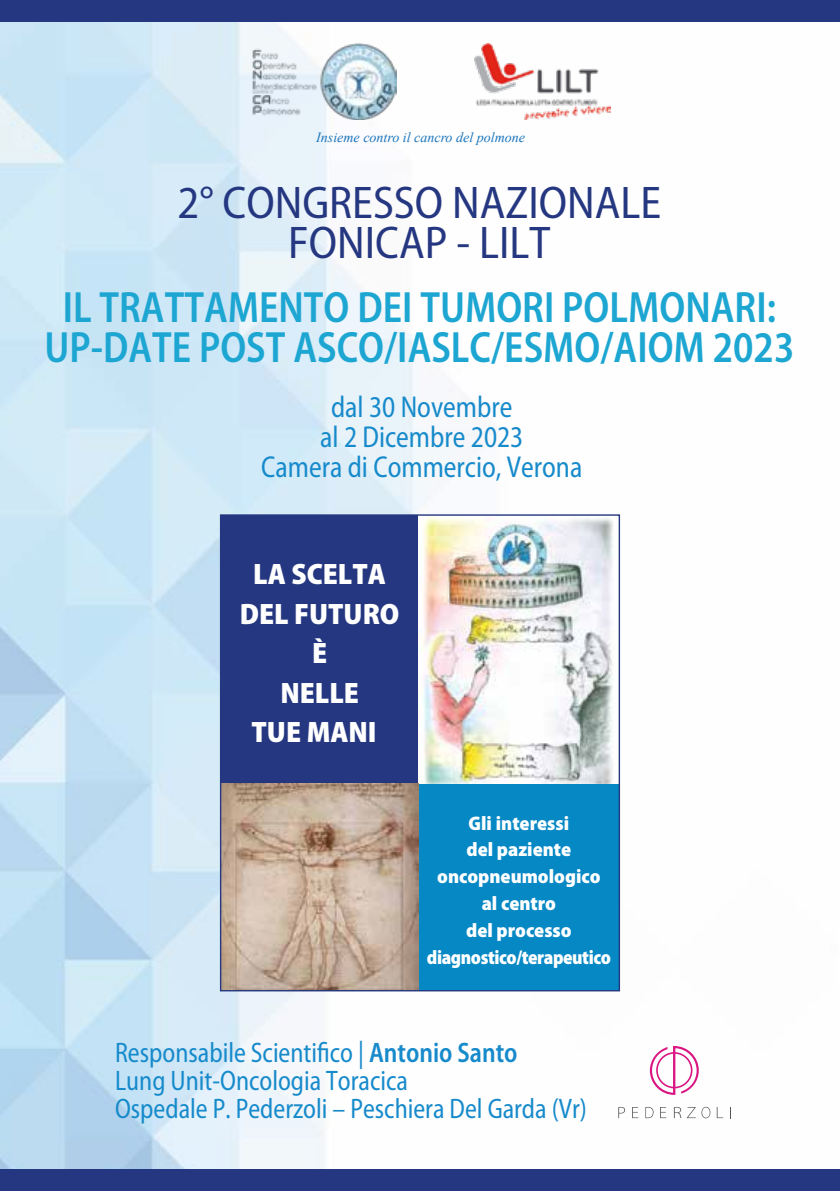
<style>
.page{position:relative;width:840px;height:1191px;background:#fff}
.page>*{position:absolute;margin:0;border:0;box-sizing:border-box;transform-origin:0 0}
.t1{font:semi-condensed 46px/40px "Myriad Pro";color:#253780;text-align:center}
.t2{font:600 semi-condensed 44px/40px "Myriad Pro";color:#1da6d2;text-align:center;scale:.93 1}
.t3{font:semi-condensed 30.4px/30px "Myriad Pro";color:#168acb;text-align:center;scale:.91 1}
.t4{font:900 semi-condensed 29.6px/39.4px "Myriad Pro";color:#fff;text-align:center}
.t5{font:semi-condensed 28.2px/28px "Myriad Pro";color:#168acb;scale:.91 1}
.t6{font:900 semi-condensed 19.8px/26.8px "Myriad Pro";color:#fff;text-align:center}
.t7{font:italic 14px "Times New Roman";color:#1c76bb}
.s1{font-weight:600}
</style>
<div class="page">
<img style="left:0;top:22px;width:731px;height:1147px">
<div style="left:347px;top:783px;width:272px;height:207px;background:#0688c5"></div>
<div style="left:220px;top:515px;width:272px;height:268px;background:#253780"></div>
<img style="left:418px;top:516px;width:199px;height:267px">
<img style="left:222px;top:783px;width:196px;height:206px">
<div style="left:0;top:0;width:839px;height:22px;background:#253780"></div>
<div style="left:0;top:1169px;width:839px;height:22px;background:#253780"></div>
<img style="left:474px;top:43px;width:136px;height:76px">
<svg style="left:649px;top:1046px;width:49px;height:48px"></svg>
<svg style="left:618px;top:1106px;width:6px;height:12px"></svg>
<svg style="left:631px;top:1107px;width:7px;height:11px"></svg>
<svg style="left:645px;top:1106px;width:8px;height:12px"></svg>
<svg style="left:659px;top:1107px;width:7px;height:11px"></svg>
<svg style="left:673px;top:1106px;width:22px;height:12px"></svg>
<svg style="left:701px;top:1106px;width:9px;height:12px"></svg>
<svg style="left:716px;top:1107px;width:6px;height:11px"></svg>
<img style="left:251px;top:44px;width:145px;height:76px">
<p class="t7" style="left:316px;top:128px;width:210px">Insieme contro il cancro del polmone</p>
<h1 class="t1" style="left:177px;top:184px;width:485px">2° CONGRESSO NAZIONALE<br>FONICAP - LILT</h1>
<h2 class="t2" style="left:44px;top:288px;width:807px">IL TRATTAMENTO DEI TUMORI POLMONARI:<br>UP-DATE POST ASCO/IASLC/ESMO/AIOM 2023</h2>
<p class="t3" style="left:261px;top:393px;width:354px">dal 30 Novembre<br>al 2 Dicembre 2023<br>Camera di Commercio, Verona</p>
<p class="t4" style="left:239px;top:555px;width:161px">LA SCELTA<br>DEL FUTURO<br>È<br>NELLE<br>TUE MANI</p>
<p class="t6" style="left:426px;top:809px;width:185px">Gli interessi<br>del paziente oncopneumologico al centro<br>del processo diagnostico/terapeutico</p>
<p class="t5" style="left:115px;top:1039px;width:520px">Responsabile Scientifico | <span class="s1">Antonio Santo<br></span>Lung Unit-Oncologia Toracica<br>Ospedale P. Pederzoli – Peschiera Del Garda (Vr)</p>
</div>
